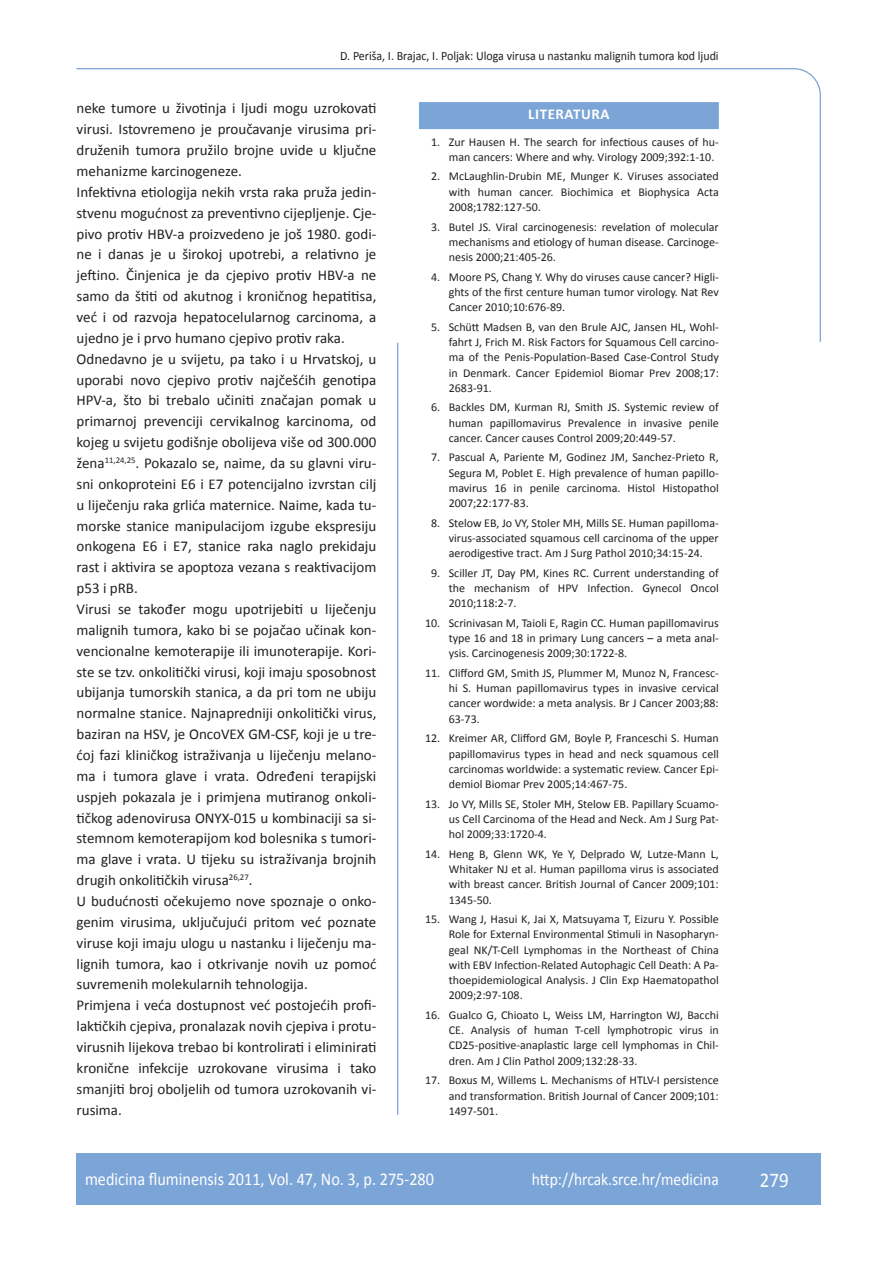
<style>
.page{position:relative;width:889px;height:1268px;background:#fff}
.page>*{position:absolute;margin:0;border:0;box-sizing:border-box;transform-origin:0 0}
.t1{font:21px "Calibri";color:#fff;scale:.9 1}
.t2{font:18px "Calibri";color:#fff;scale:.9 1}
.t3{font:17.25px "Calibri";color:#fff;scale:.9 1}
.osnovni_tekst{font:15px/20.9px "Calibri";color:#231f20;text-align:justify}
.naslov_ruler{font:700 15px "Calibri";letter-spacing:.04em;color:#fff}
.glava{font:12.75px "Calibri";color:#231f20;scale:.94 1}
.literatura{font:12px/15.3px "Calibri";color:#231f20;text-align:justify}
</style>
<div class="page">
<svg style="left:76px;top:68px;width:745px;height:275px"></svg>
<hr style="left:397px;top:342px;width:1px;height:772px;background:#7ca5d7">
<div style="left:77px;top:1152px;width:744px;height:51px;background:#7ca5d7"></div>
<div style="left:419px;top:102px;width:300px;height:27px;background:#7ca5d7"></div>
<p class="glava" style="left:340px;top:47px;width:404px">D. Periša, I. Brajac, I. Poljak: Uloga virusa u nastanku malignih tumora kod ljudi</p>
<p class="osnovni_tekst" style="left:77px;top:97px;width:301px">neke tumore u životinja i ljudi mogu uzrokovati virusi. Istovremeno je proučavanje virusima pri&shy;druženih tumora pružilo brojne uvide u ključne mehanizme karcinogeneze.</p>
<p class="osnovni_tekst" style="left:77px;top:181px;width:301px">Infektivna etiologija nekih vrsta raka pruža jedin&shy;stvenu mogućnost za preventivno cijepljenje. Cje&shy;pivo protiv HBV-a proizvedeno je još 1980. godi&shy;ne i danas je u širokoj upotrebi, a relativno je jeftino. Činjenica je da cjepivo protiv HBV-a ne samo da štiti od akutnog i kroničnog hepatitisa, već i od razvoja hepatocelularnog carcinoma, a ujedno je i prvo humano cjepivo protiv raka.</p>
<p class="osnovni_tekst" style="left:77px;top:347px;width:301px">Odnedavno je u svijetu, pa tako i u Hrvatskoj, u uporabi novo cjepivo protiv najčešćih genotipa HPV-a, što bi trebalo učiniti značajan pomak u primarnoj prevenciji cervikalnog karcinoma, od kojeg u svijetu godišnje obolijeva više od 300.000 žena<sup>11,24,25</sup>. Pokazalo se, naime, da su glavni viru&shy;sni onkoproteini E6 i E7 potencijalno izvrstan cilj u liječenju raka grlića maternice. Naime, kada tu&shy;morske stanice manipulacijom izgube ekspresiju onkogena E6 i E7, stanice raka naglo prekidaju rast i aktivira se apoptoza vezana s reaktivacijom p53 i pRB.</p>
<p class="osnovni_tekst" style="left:77px;top:597px;width:301px">Virusi se također mogu upotrijebiti u liječenju malignih tumora, kako bi se pojačao učinak kon&shy;vencionalne kemoterapije ili imunoterapije. Kori&shy;ste se tzv. onkolitički virusi, koji imaju sposobnost ubijanja tumorskih stanica, a da pri tom ne ubiju normalne stanice. Najnapredniji onkolitički virus, baziran na HSV, je OncoVEX GM-CSF, koji je u tre&shy;ćoj fazi kliničkog istraživanja u liječenju melano&shy;ma i tumora glave i vrata. Određeni terapijski uspjeh pokazala je i primjena mutiranog onkoli&shy;tičkog adenovirusa ONYX-015 u kombinaciji sa si&shy;stemnom kemoterapijom kod bolesnika s tumori&shy;ma glave i vrata. U tijeku su istraživanja brojnih drugih onkolitičkih virusa<sup>26,27</sup>.</p>
<p class="osnovni_tekst" style="left:77px;top:889px;width:301px">U budućnosti očekujemo nove spoznaje o onko&shy;genim virusima, uključujući pritom već poznate viruse koji imaju ulogu u nastanku i liječenju ma&shy;lignih tumora, kao i otkrivanje novih uz pomoć suvremenih molekularnih tehnologija.</p>
<p class="osnovni_tekst" style="left:77px;top:993px;width:301px">Primjena i veća dostupnost već postojećih profi&shy;laktičkih cjepiva, pronalazak novih cjepiva i protu&shy;virusnih lijekova trebao bi kontrolirati i eliminirati kronične infekcije uzrokovane virusima i tako smanjiti broj oboljelih od tumora uzrokovanih vi&shy;rusima.</p>
<p class="naslov_ruler" style="left:528px;top:105px;width:83px">LITERATURA</p>
<p class="literatura" style="left:449px;top:133px;width:271px;text-indent:-18px">1. Zur Hausen H. The search for infectious causes of hu&shy;man cancers: Where and why. Virology 2009;392:1-10.</p>
<p class="literatura" style="left:449px;top:168px;width:271px;text-indent:-18px">2. McLaughlin-Drubin ME, Munger K. Viruses associated with human cancer. Biochimica et Biophysica Acta 2008;1782:127-50.</p>
<p class="literatura" style="left:449px;top:218px;width:271px;text-indent:-18px">3. Butel JS. Viral carcinogenesis: revelation of molecular mechanisms and etiology of human disease. Carcinoge&shy;nesis 2000;21:405-26.</p>
<p class="literatura" style="left:449px;top:268px;width:272px;text-indent:-18px">4. Moore PS, Chang Y. Why do viruses cause cancer? Higli&shy;ghts of the first centure human tumor virology. Nat Rev Cancer 2010;10:676-89.</p>
<p class="literatura" style="left:449px;top:318px;width:272px;text-indent:-18px">5. Schütt Madsen B, van den Brule AJC, Jansen HL, Wohl&shy;fahrt J, Frich M. Risk Factors for Squamous Cell carcino&shy;ma of the Penis-Population-Based Case-Control Study in Denmark. Cancer Epidemiol Biomar Prev 2008;17:<br>2683-91.</p>
<p class="literatura" style="left:449px;top:399px;width:271px;text-indent:-18px">6. Backles DM, Kurman RJ, Smith JS. Systemic review of human papillomavirus Prevalence in invasive penile cancer. Cancer causes Control 2009;20:449-57.</p>
<p class="literatura" style="left:449px;top:449px;width:271px;text-indent:-18px">7. Pascual A, Pariente M, Godinez JM, Sanchez-Prieto R, Segura M, Poblet E. High prevalence of human papillo&shy;mavirus 16 in penile carcinoma. Histol Histopathol 2007;22:177-83.</p>
<p class="literatura" style="left:449px;top:514px;width:271px;text-indent:-18px">8. Stelow EB, Jo VY, Stoler MH, Mills SE. Human papilloma&shy;virus-associated squamous cell carcinoma of the upper aerodigestive tract. Am J Surg Pathol 2010;34:15-24.</p>
<p class="literatura" style="left:449px;top:564px;width:271px;text-indent:-18px">9. Sciller JT, Day PM, Kines RC. Current understanding of the mechanism of HPV Infection. Gynecol Oncol 2010;118:2-7.</p>
<p class="literatura" style="left:449px;top:614px;width:272px;text-indent:-24px">10. Scrinivasan M, Taioli E, Ragin CC. Human papillomavirus type 16 and 18 in primary Lung cancers – a meta anal&shy;ysis. Carcinogenesis 2009;30:1722-8.</p>
<p class="literatura" style="left:449px;top:664px;width:271px;text-indent:-24px">11. Clifford GM, Smith JS, Plummer M, Munoz N, Francesc&shy;hi S. Human papillomavirus types in invasive cervical cancer wordwide: a meta analysis. Br J Cancer 2003;88:<br>63-73.</p>
<p class="literatura" style="left:449px;top:730px;width:271px;text-indent:-24px">12. Kreimer AR, Clifford GM, Boyle P, Franceschi S. Human papillomavirus types in head and neck squamous cell carcinomas worldwide: a systematic review. Cancer Epi&shy;demiol Biomar Prev 2005;14:467-75.</p>
<p class="literatura" style="left:449px;top:795px;width:271px;text-indent:-24px">13. Jo VY, Mills SE, Stoler MH, Stelow EB. Papillary Scuamo&shy;us Cell Carcinoma of the Head and Neck. Am J Surg Pat&shy;hol 2009;33:1720-4.</p>
<p class="literatura" style="left:449px;top:845px;width:272px;text-indent:-24px">14. Heng B, Glenn WK, Ye Y, Delprado W, Lutze-Mann L, Whitaker NJ et al. Human papilloma virus is associated with breast cancer. British Journal of Cancer 2009;101:<br>1345-50.</p>
<p class="literatura" style="left:449px;top:910px;width:271px;text-indent:-24px">15. Wang J, Hasui K, Jai X, Matsuyama T, Eizuru Y. Possible Role for External Environmental Stimuli in Nasopharyn&shy;geal NK/T-Cell Lymphomas in the Northeast of China with EBV Infection-Related Autophagic Cell Death: A Pa&shy;thoepidemiological Analysis. J Clin Exp Haematopathol 2009;2:97-108.</p>
<p class="literatura" style="left:449px;top:1006px;width:271px;text-indent:-24px">16. Gualco G, Chioato L, Weiss LM, Harrington WJ, Bacchi CE. Analysis of human T-cell lymphotropic virus in CD25-positive-anaplastic large cell lymphomas in Chil&shy;dren. Am J Clin Pathol 2009;132:28-33.</p>
<p class="literatura" style="left:449px;top:1071px;width:272px;text-indent:-24px">17. Boxus M, Willems L. Mechanisms of HTLV-I persistence and transformation. British Journal of Cancer 2009;101:<br>1497-501.</p>
<p class="t2" style="left:85px;top:1167px;width:389px">medicina fluminensis 2011, Vol. 47, No. 3, p. 275-280</p>
<p class="t3" style="left:532px;top:1168px;width:209px">http://hrcak.srce.hr/medicina</p>
<p class="t1" style="left:760px;top:1166px;width:33px">279</p>
</div>
